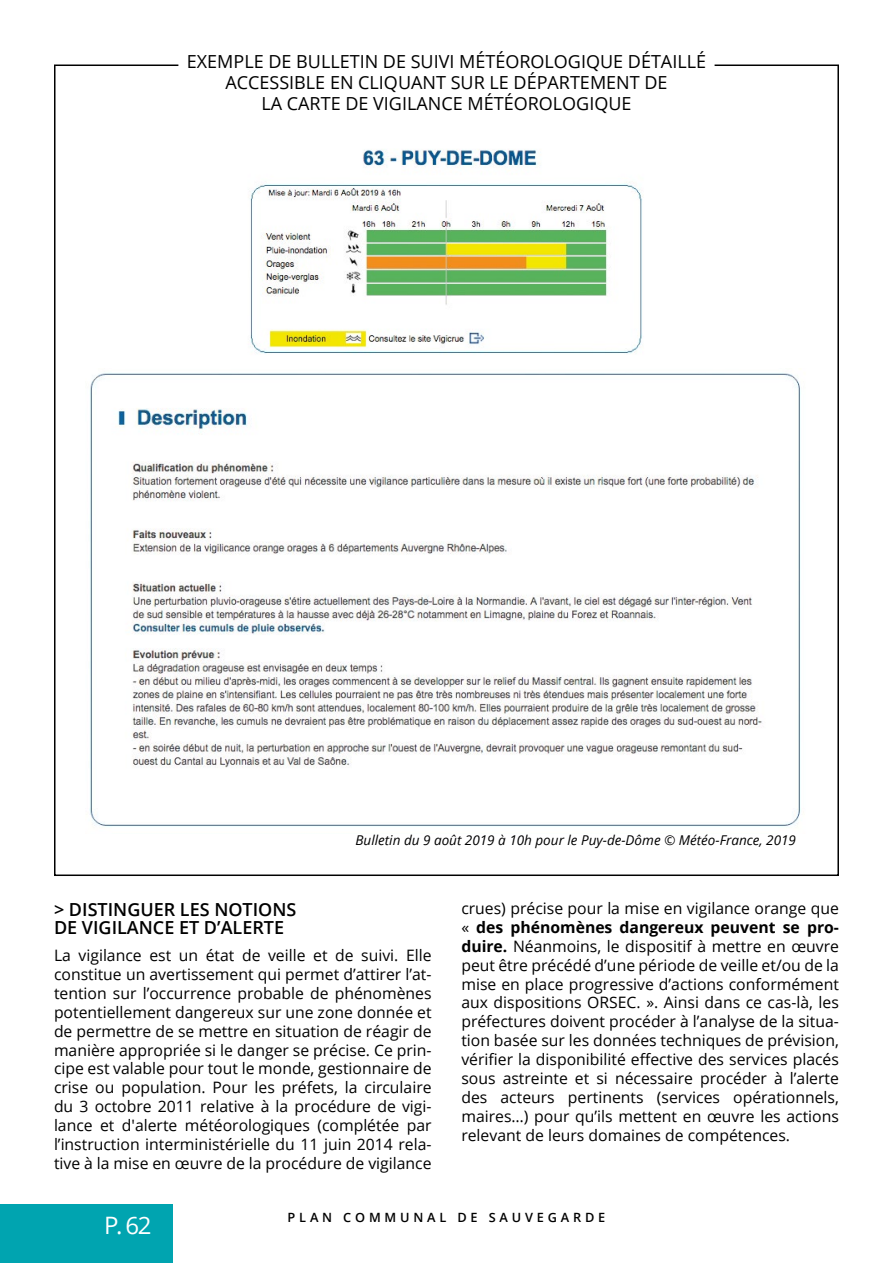
<style>
.page{position:relative;width:893px;height:1263px;background:#fff}
.page>*{position:absolute;margin:0;border:0;box-sizing:border-box;transform-origin:0 0}
.t1{font:24px "Open Sans";color:#fff}
.t2{font:18px/21px "Open Sans";color:#000;text-align:center}
.t3{font:600 18px/18px "Open Sans";color:#000}
.t4{font:15.75px/18.9px "Open Sans";color:#000;text-align:justify}
.t5{font:italic 13.5px "Open Sans";color:#000}
.t6{font:600 12.75px "Open Sans";letter-spacing:.3em;color:#000}
.s1{font-weight:700}
</style>
<div class="page">
<img style="left:250px;top:149px;width:393px;height:205px">
<img style="left:89px;top:373px;width:712px;height:454px">
<div style="left:0;top:1204px;width:173px;height:59px;background:#00a4b0"></div>
<p class="t2" style="left:187px;top:50px;width:521px">EXEMPLE DE BULLETIN DE SUIVI MÉTÉOROLOGIQUE DÉTAILLÉ<br>ACCESSIBLE EN CLIQUANT SUR LE DÉPARTEMENT DE<br>LA CARTE DE VIGILANCE MÉTÉOROLOGIQUE</p>
<p class="t5" style="left:355px;top:831px;width:442px">Bulletin du 9 août 2019 à 10h pour le Puy-de-Dôme © Météo-France, 2019</p>
<p class="t3" style="left:54px;top:900px;width:244px">&gt; DISTINGUER LES NOTIONS<br>DE VIGILANCE ET D’ALERTE</p>
<p class="t4" style="left:54px;top:945px;width:379px">La vigilance est un état de veille et de suivi. Elle constitue un avertissement qui permet d’attirer l’at&shy;tention sur l’occurrence probable de phénomènes potentiellement dangereux sur une zone donnée et de permettre de se mettre en situation de réagir de manière appropriée si le danger se précise. Ce prin&shy;cipe est valable pour tout le monde, gestionnaire de crise ou population. Pour les préfets, la circulaire du 3 octobre 2011 relative à la procédure de vigi&shy;lance et d'alerte météorologiques (complétée par l’instruction interministérielle du 11 juin 2014 rela&shy;tive à la mise en œuvre de la procédure de vigilance</p>
<p class="t4" style="left:461px;top:898px;width:379px">crues) précise pour la mise en vigilance orange que « <span class="s1">des phénomènes dangereux peuvent se pro&shy;duire.</span> Néanmoins, le dispositif à mettre en œuvre peut être précédé d’une période de veille et/ou de la mise en place progressive d’actions conformément aux dispositions ORSEC. ». Ainsi dans ce cas-là, les préfectures doivent procéder à l’analyse de la situa&shy;tion basée sur les données techniques de prévision, vérifier la disponibilité effective des services placés sous astreinte et si nécessaire procéder à l’alerte des acteurs pertinents (services opérationnels, maires…) pour qu’ils mettent en œuvre les actions relevant de leurs domaines de compétences.</p>
<h1 class="t1" style="left:104px;top:1208px;width:49px">P. 62</h1>
<p class="t6" style="left:288px;top:1209px;width:319px">PLAN COMMUNAL DE SAUVEGARDE</p>
</div>
